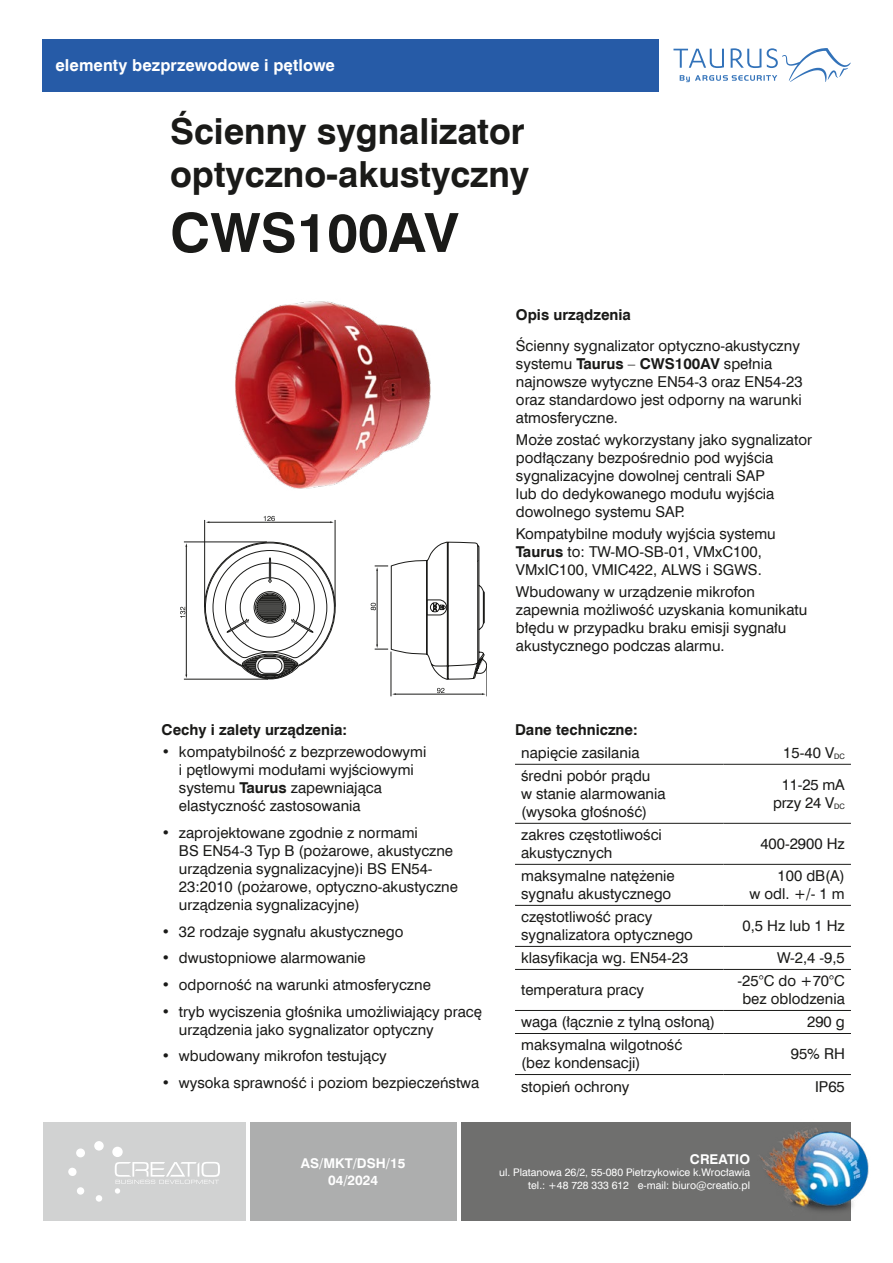
<style>
.page{position:relative;width:893px;height:1263px;background:#fff}
.page>*{position:absolute;margin:0;border:0;box-sizing:border-box;transform-origin:0 0}
.t1{font:700 54px "Swis 721 EU";color:#1a1a18}
.t2{font:700 36px/43.2px "Swis 721 EU";color:#1a1a18}
.t3{font:700 16.5px "Swis 721 EU";letter-spacing:.005em;color:#fff}
.t4{font:15px/18px "Swis 721 EU";color:#1a1a18}
.t5{font:700 15px "Swis 721 EU";color:#1a1a18}
.t6{font:700 13.5px/16.2px "Swis 721 EU";color:#fff;text-align:center}
.t7{font:10.5px/12.6px "Swis 721 EU";color:#fff;text-align:right}
.s1{font-weight:700}
.s2{font-size:7.5px}
</style>
<div class="page">
<div style="left:43px;top:39px;width:616px;height:52px;background:#265ba7"></div>
<div style="left:250px;top:1122px;width:207px;height:98px;background:#adaeae"></div>
<div style="left:461px;top:1122px;width:390px;height:98px;background:#6f6f6e"></div>
<img style="left:759px;top:1128px;width:110px;height:83px">
<img style="left:235px;top:301px;width:196px;height:188px">
<hr style="left:184px;top:542px;width:83px;height:1px;background:#1a1a18">
<hr style="left:184px;top:679px;width:84px;height:1px;background:#1a1a18">
<hr style="left:186px;top:546px;width:1px;height:129px;background:#1a1a18">
<hr style="left:204px;top:520px;width:1px;height:87px;background:#1a1a18">
<hr style="left:209px;top:522px;width:122px;height:1px;background:#1a1a18">
<hr style="left:335px;top:520px;width:1px;height:87px;background:#1a1a18">
<svg style="left:264px;top:516px;width:11px;height:5px"></svg>
<svg style="left:180px;top:607px;width:5px;height:11px"></svg>
<svg style="left:204px;top:542px;width:283px;height:154px"></svg>
<hr style="left:515px;top:864px;width:208px;height:1px;background:#1a1a18">
<hr style="left:723px;top:864px;width:128px;height:1px;background:#1a1a18">
<hr style="left:515px;top:905px;width:208px;height:1px;background:#1a1a18">
<hr style="left:723px;top:905px;width:128px;height:1px;background:#1a1a18">
<hr style="left:515px;top:946px;width:208px;height:1px;background:#1a1a18">
<hr style="left:723px;top:946px;width:128px;height:1px;background:#1a1a18">
<hr style="left:515px;top:969px;width:208px;height:1px;background:#1a1a18">
<hr style="left:723px;top:969px;width:128px;height:1px;background:#1a1a18">
<hr style="left:515px;top:1010px;width:208px;height:1px;background:#1a1a18">
<hr style="left:723px;top:1010px;width:128px;height:1px;background:#1a1a18">
<hr style="left:515px;top:1033px;width:208px;height:1px;background:#1a1a18">
<hr style="left:723px;top:1033px;width:128px;height:1px;background:#1a1a18">
<hr style="left:515px;top:1074px;width:208px;height:1px;background:#1a1a18">
<hr style="left:723px;top:1074px;width:128px;height:1px;background:#1a1a18">
<hr style="left:515px;top:764px;width:208px;height:1px;background:#1a1a18">
<hr style="left:723px;top:764px;width:128px;height:1px;background:#1a1a18">
<hr style="left:515px;top:823px;width:208px;height:1px;background:#1a1a18">
<hr style="left:723px;top:823px;width:128px;height:1px;background:#1a1a18">
<svg style="left:673px;top:48px;width:178px;height:34px"></svg>
<div style="left:43px;top:1122px;width:202px;height:98px;background:#d1d2d2"></div>
<svg style="left:68px;top:1141px;width:152px;height:61px"></svg>
<p class="t3" style="left:55px;top:55px;width:281px">elementy bezprzewodowe i pętlowe</p>
<h2 class="t2" style="left:170px;top:112px;width:361px">Ścienny sygnalizator optyczno-akustyczny</h2>
<h1 class="t1" style="left:170px;top:199px;width:290px">CWS100AV</h1>
<p class="t5" style="left:162px;top:720px;width:187px">Cechy i zalety urządzenia:</p>
<p class="t4" style="left:179px;top:743px;width:249px;text-indent:-17px">• kompatybilność z bezprzewodowymi i pętlowymi modułami wyjściowymi systemu <span class="s1">Taurus</span> zapewniająca elastyczność zastosowania</p>
<p class="t4" style="left:179px;top:824px;width:281px;text-indent:-17px">• zaprojektowane zgodnie z normami<br>BS EN54-3 Typ B (pożarowe, akustyczne urządzenia sygnalizacyjne)i BS EN54- 23:2010 (pożarowe, optyczno-akustyczne urządzenia sygnalizacyjne)</p>
<p class="t4" style="left:162px;top:923px;width:243px">• 32 rodzaje sygnału akustycznego</p>
<p class="t4" style="left:162px;top:949px;width:206px">• dwustopniowe alarmowanie</p>
<p class="t4" style="left:162px;top:976px;width:271px">• odporność na warunki atmosferyczne</p>
<p class="t4" style="left:179px;top:1003px;width:304px;text-indent:-17px">• tryb wyciszenia głośnika umożliwiający pracę urządzenia jako sygnalizator optyczny</p>
<p class="t4" style="left:162px;top:1047px;width:227px">• wbudowany mikrofon testujący</p>
<p class="t4" style="left:162px;top:1074px;width:319px">• wysoka sprawność i poziom bezpieczeństwa</p>
<p class="t5" style="left:516px;top:305px;width:117px">Opis urządzenia</p>
<p class="t4" style="left:516px;top:337px;width:288px">Ścienny sygnalizator optyczno-akustyczny systemu <span class="s1">Taurus</span> – <span class="s1">CWS100AV</span> spełnia najnowsze wytyczne EN54-3 oraz EN54-23 oraz standardowo jest odporny na warunki atmosferyczne.</p>
<p class="t4" style="left:516px;top:431px;width:298px">Może zostać wykorzystany jako sygnalizator podłączany bezpośrednio pod wyjścia sygnalizacyjne dowolnej centrali SAP<br>lub do dedykowanego modułu wyjścia dowolnego systemu SAP.</p>
<p class="t4" style="left:516px;top:525px;width:261px">Kompatybilne moduły wyjścia systemu<br><span class="s1">Taurus</span> to: TW-MO-SB-01, VMxC100,<br>VMxIC100, VMIC422, ALWS i SGWS.</p>
<p class="t4" style="left:516px;top:583px;width:293px">Wbudowany w urządzenie mikrofon zapewnia możliwość uzyskania komunikatu błędu w przypadku braku emisji sygnału akustycznego podczas alarmu.</p>
<p class="t5" style="left:515px;top:720px;width:124px">Dane techniczne:</p>
<p class="t4" style="left:521px;top:744px;width:120px">napięcie zasilania</p>
<p class="t4" style="left:783px;top:744px;width:63px">15-40 V<span class="s2">DC</span></p>
<p class="t4" style="left:521px;top:767px;width:146px">średni pobór prądu<br>w stanie alarmowania (wysoka głośność)</p>
<p class="t4" style="left:773px;top:776px;width:73px;text-align:center">11-25 mA przy 24 V<span class="s2">DC</span></p>
<p class="t4" style="left:521px;top:826px;width:142px">zakres częstotliwości akustycznych</p>
<p class="t4" style="left:760px;top:835px;width:86px">400-2900 Hz</p>
<p class="t4" style="left:521px;top:867px;width:155px">maksymalne natężenie sygnału akustycznego</p>
<p class="t4" style="left:749px;top:867px;width:97px;text-align:right">100 dB(A)<br>w odl. +/- 1 m</p>
<p class="t4" style="left:521px;top:908px;width:173px">częstotliwość pracy sygnalizatora optycznego</p>
<p class="t4" style="left:743px;top:917px;width:104px">0,5 Hz lub 1 Hz</p>
<p class="t4" style="left:521px;top:949px;width:169px">klasyfikacja wg. EN54-23</p>
<p class="t4" style="left:777px;top:949px;width:69px">W-2,4 -9,5</p>
<p class="t4" style="left:521px;top:981px;width:125px">temperatura pracy</p>
<p class="t4" style="left:738px;top:972px;width:109px;text-align:center">-25°C do +70°C bez oblodzenia</p>
<p class="t4" style="left:521px;top:1013px;width:195px">waga (łącznie z tylną osłoną)</p>
<p class="t4" style="left:807px;top:1013px;width:39px">290 g</p>
<p class="t4" style="left:521px;top:1036px;width:163px">maksymalna wilgotność (bez kondensacji)</p>
<p class="t4" style="left:791px;top:1045px;width:56px">95% RH</p>
<p class="t4" style="left:521px;top:1078px;width:110px">stopień ochrony</p>
<p class="t4" style="left:815px;top:1078px;width:31px">IP65</p>
<p class="t6" style="left:301px;top:1156px;width:106px">AS/MKT/DSH/15<br>04/2024</p>
<p class="t6" style="left:690px;top:1152px;width:62px">CREATIO</p>
<p class="t7" style="left:499px;top:1167px;width:252px">ul. Platanowa 26/2, 55-080 Pietrzykowice k.Wrocławia tel.: +48 728 333 612 e-mail: biuro@creatio.pl</p>
</div>
